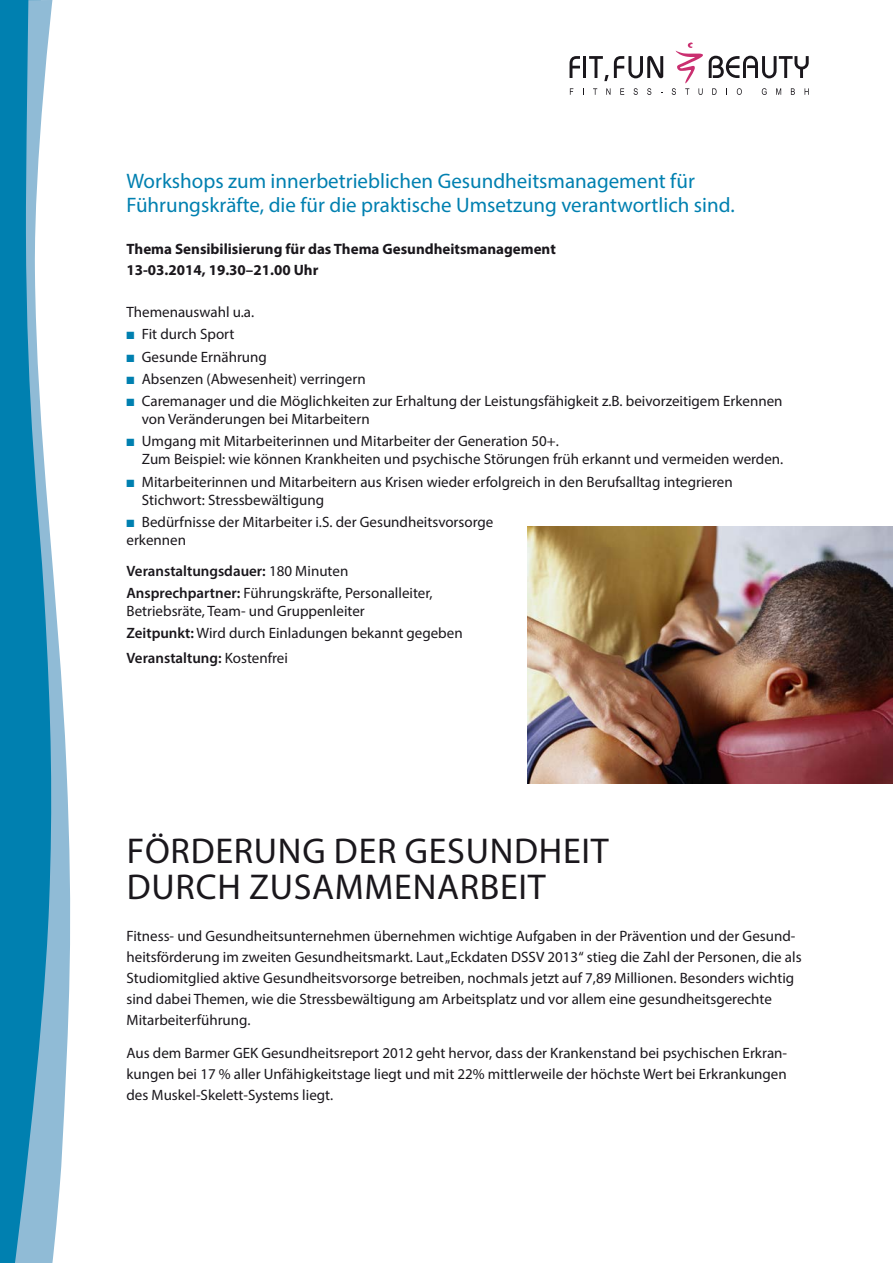
<style>
.page{position:relative;width:893px;height:1263px;background:#fff}
.page>*{position:absolute;margin:0;border:0;box-sizing:border-box;transform-origin:0 0}
.t1{font:36px/36px "Myriad Pro";letter-spacing:.02em;color:#1a171c}
.t2{font:21px/24px "Myriad Pro";color:#0080b0}
.t3{font:15px/21px "Myriad Pro";color:#1a171c}
.t4{font:700 15px/21px "Myriad Pro";color:#1a171c}
.t5{font:600 15px "Myriad Pro";color:#1a171c}
.s1{color:#0080b0}
.s2{font-weight:600}
.s3{font-weight:400}
</style>
<div class="page">
<img style="left:528px;top:526px;width:365px;height:257px">
<div style="left:0;top:0;width:15px;height:1263px;background:#0080b0"></div>
<svg style="left:15px;top:0;width:56px;height:1263px"></svg>
<svg style="left:570px;top:56px;width:10px;height:22px"></svg>
<hr style="left:583px;top:56px;width:3px;height:22px;background:#1a171c">
<svg style="left:589px;top:56px;width:74px;height:25px"></svg>
<svg style="left:709px;top:56px;width:100px;height:22px"></svg>
<svg style="left:570px;top:88px;width:3px;height:7px"></svg>
<svg style="left:593px;top:88px;width:4px;height:7px"></svg>
<svg style="left:606px;top:88px;width:4px;height:7px"></svg>
<svg style="left:620px;top:88px;width:4px;height:7px"></svg>
<svg style="left:634px;top:88px;width:4px;height:7px"></svg>
<svg style="left:647px;top:88px;width:4px;height:7px"></svg>
<svg style="left:672px;top:43px;width:31px;height:52px"></svg>
<svg style="left:712px;top:88px;width:4px;height:7px"></svg>
<svg style="left:737px;top:88px;width:5px;height:7px"></svg>
<svg style="left:762px;top:88px;width:5px;height:7px"></svg>
<svg style="left:776px;top:88px;width:5px;height:7px"></svg>
<svg style="left:791px;top:88px;width:4px;height:7px"></svg>
<svg style="left:804px;top:88px;width:5px;height:7px"></svg>
<h2 class="t2" style="left:126px;top:169px;width:610px">Workshops zum innerbetrieblichen Gesundheitsmanagement für<br>Führungskräfte, die für die praktische Umsetzung verantwortlich sind.</h2>
<p class="t4" style="left:126px;top:238px;width:431px">Thema Sensibilisierung für das Thema Gesundheitsmanagement<br>13-03.2014, 19.30–21.00 Uhr</p>
<p class="t3" style="left:126px;top:301px;width:129px">Themenauswahl u.a.</p>
<p class="t3" style="left:126px;top:323px;width:110px"><span class="s1">■</span> Fit durch Sport</p>
<p class="t3" style="left:126px;top:346px;width:142px"><span class="s1">■</span> Gesunde Ernährung</p>
<p class="t3" style="left:126px;top:368px;width:241px"><span class="s1">■</span> Absenzen (Abwesenheit) verringern</p>
<p class="t3" style="left:142px;top:392px;width:642px;line-height:18px;text-indent:-15px"><span class="s1">■</span> Caremanager und die Möglichkeiten zur Erhaltung der Leistungsfähigkeit z.B. beivorzeitigem Erkennen von Veränderungen bei Mitarbeitern</p>
<p class="t3" style="left:142px;top:432px;width:643px;line-height:18px;text-indent:-15px"><span class="s1">■</span> Umgang mit Mitarbeiterinnen und Mitarbeiter der Generation 50+.<br>Zum Beispiel: wie können Krankheiten und psychische Störungen früh erkannt und vermeiden werden.</p>
<p class="t3" style="left:142px;top:472px;width:592px;line-height:18px;text-indent:-15px"><span class="s1">■</span> Mitarbeiterinnen und Mitarbeitern aus Krisen wieder erfolgreich in den Berufsalltag integrieren<br>Stichwort: Stressbewältigung</p>
<p class="t3" style="left:126px;top:512px;width:368px;line-height:18px"><span class="s1">■</span> Bedürfnisse der Mitarbeiter i.S. der Gesundheitsvorsorge erkennen</p>
<p class="t3" style="left:126px;top:559px;width:308px;line-height:22.2px"><span class="s2">Veranstaltungsdauer:</span> 180 Minuten<br><span class="s2">Ansprechpartner:</span> Führungskräfte, Personalleiter,</p>
<p class="t3" style="left:126px;top:599px;width:338px;line-height:22.2px">Betriebsräte, Team- und Gruppenleiter<br><span class="s2">Zeitpunkt:</span> Wird durch Einladungen bekannt gegeben</p>
<p class="t5" style="left:126px;top:649px;width:163px">Veranstaltung: <span class="s3">Kostenfrei</span></p>
<h1 class="t1" style="left:127px;top:832px;width:452px">Förderung der Gesu ndheit du rch Zusamme</h1>
<h1 class="t1" style="left:413px;top:868px;width:85px">narbeit</h1>
<p class="t3" style="left:126px;top:925px;width:677px">Fitness- und Gesundheitsunternehmen übernehmen wichtige Aufgaben in der Prävention und der Gesund&shy;heitsförderung im zweiten Gesundheitsmarkt. Laut „Eckdaten DSSV 2013“ stieg die Zahl der Personen, die als Studiomitglied aktive Gesundheitsvorsorge betreiben, nochmals jetzt auf 7,89 Millionen. Besonders wichtig sind dabei Themen, wie die Stressbewältigung am Arbeitsplatz und vor allem eine gesundheitsgerechte Mitarbeiterführung.</p>
<p class="t3" style="left:126px;top:1042px;width:662px;text-align:justify">Aus dem Barmer GEK Gesundheitsreport 2012 geht hervor, dass der Krankenstand bei psychischen Erkran&shy;kungen bei 17 % aller Unfähigkeitstage liegt und mit 22% mittlerweile der höchste Wert bei Erkrankungen des Muskel-Skelett-Systems liegt.</p>
</div>
